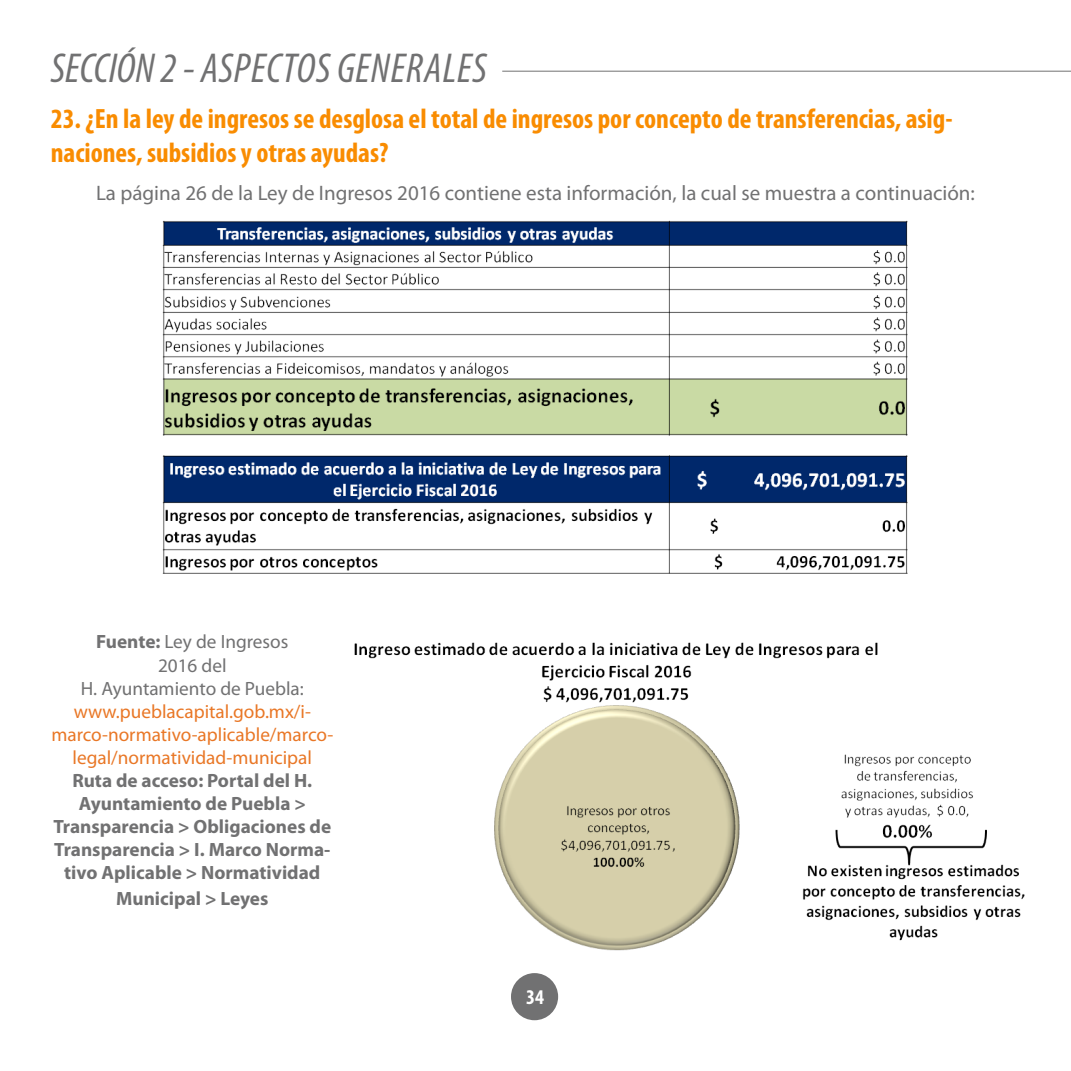
<style>
.page{position:relative;width:1071px;height:1071px;background:#fff}
.page>*{position:absolute;margin:0;border:0;box-sizing:border-box;transform-origin:0 0}
.t1{font:italic condensed 42px "Myriad Pro";letter-spacing:.02em;color:#717172}
.t2{font:700 condensed 28px/33.6px "Myriad Pro";color:#f98c01}
.t3{font:21px "Myriad Pro";color:#717172}
.t4{font:700 condensed 21px "Myriad Pro";color:#fff}
.t5{font:700 19.25px/23.1px "Myriad Pro";color:#717172;text-align:center}
.t6{font:19.25px/23.1px "Myriad Pro";color:#e97726;text-align:center}
.t7{font:19.25px "Myriad Pro";color:#717172}
.s1{font-weight:700}
</style>
<div class="page">
<div style="left:511px;top:973px;width:47px;height:47px;background:#717172;border-radius:50%"></div>
<hr style="left:502px;top:71px;width:569px;height:1px;background:#717172">
<img style="left:162px;top:220px;width:746px;height:354px">
<img style="left:354px;top:642px;width:671px;height:309px">
<p class="t1" style="left:51px;top:43px;width:438px">SECCIÓN 2 - ASPECTOS GENERALES</p>
<p class="t2" style="left:51px;top:101px;width:903px">23. ¿En la ley de ingresos se desglosa el total de ingresos por concepto de transferencias, asig&shy;naciones, subsidios y otras ayudas?</p>
<p class="t3" style="left:96px;top:180px;width:880px">La página 26 de la Ley de Ingresos 2016 contiene esta información, la cual se muestra a continuación:</p>
<p class="t7" style="left:96px;top:630px;width:194px"><span class="s1">Fuente:</span> Ley de Ingresos</p>
<p class="t7" style="left:158px;top:653px;width:70px">2016 del</p>
<p class="t7" style="left:81px;top:676px;width:225px">H. Ayuntamiento de Puebla:</p>
<p class="t6" style="left:51px;top:699px;width:283px">www.pueblacapital.gob.mx/i&shy;marco-normativo-aplicable/marco&shy;legal/normatividad-municipal</p>
<p class="t5" style="left:53px;top:768px;width:279px">Ruta de acceso: Portal del H.<br>Ayuntamiento de Puebla &gt;<br>Transparencia &gt; Obligaciones de<br>Transparencia &gt; I. Marco Norma&shy;tivo Aplicable &gt; Normatividad</p>
<p class="t5" style="left:116px;top:886px;width:154px">Municipal &gt; Leyes</p>
<p class="t4" style="left:526px;top:984px;width:19px">34</p>
</div>
